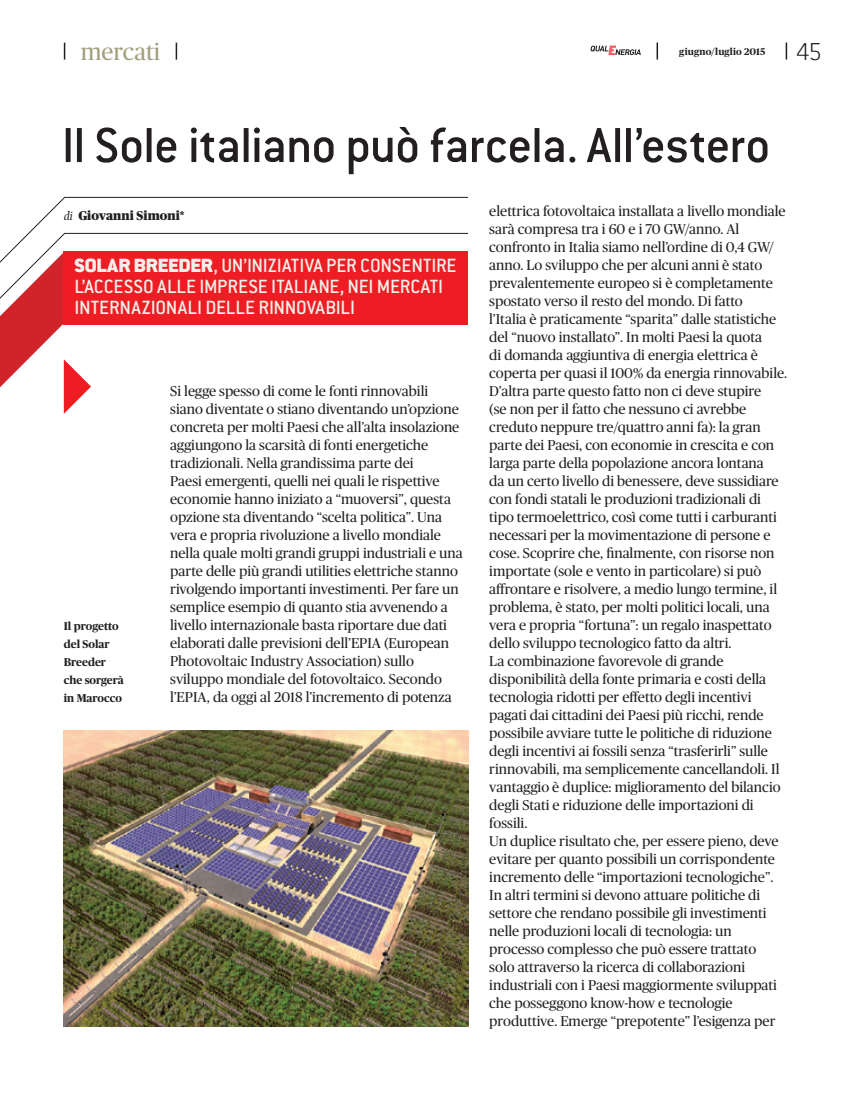
<style>
.page{position:relative;width:851px;height:1106px;background:#fff}
.page>*{position:absolute;margin:0;border:0;box-sizing:border-box;transform-origin:0 0}
.titolo_c36{font:500 54px "Conduit ITC Std";letter-spacing:-.02em;color:#231f20}
.t1{font:200 27px "Conduit ITC Std";color:#231f20}
.t2{font:24px "Publico";color:#a29f7e}
.sommario_c14{font:500 21px/21px "Conduit ITC Std";letter-spacing:-.005em;color:#f1efea}
.testo_corrente{font:14.25px/18px "Publico";color:#231f20}
.t3{font:900 12.75px "Publico";color:#231f20}
.note_a_pie_di_pagi{font:700 11.25px/18px "Publico";color:#231f20}
.t4{font:700 9.75px "Publico";letter-spacing:.015em;color:#231f20}
.s1{font-family:"Photina MT Std";font-weight:400;font-style:italic}
.s2{font-weight:900}
</style>
<div class="page">
<svg style="left:590px;top:46px;width:50px;height:9px"></svg>
<svg style="left:785px;top:43px;width:2px;height:17px"></svg>
<svg style="left:656px;top:43px;width:2px;height:17px"></svg>
<svg style="left:0;top:321px;width:91px;height:93px"></svg>
<div style="left:64px;top:251px;width:404px;height:73px;background:#ee1d23"></div>
<svg style="left:0;top:285px;width:64px;height:36px"></svg>
<svg style="left:0;top:197px;width:468px;height:88px"></svg>
<svg style="left:64px;top:43px;width:1px;height:17px"></svg>
<svg style="left:176px;top:43px;width:1px;height:17px"></svg>
<img style="left:64px;top:730px;width:404px;height:296px">
<p class="t2" style="left:81px;top:38px;width:81px">mercati</p>
<p class="t4" style="left:679px;top:46px;width:87px">giugno/luglio 2015</p>
<p class="t1" style="left:795px;top:35px;width:28px">45</p>
<p class="titolo_c36" style="left:62px;top:112px;width:709px">Il Sole italiano può farcela. All’estero</p>
<p class="t3" style="left:64px;top:209px;width:122px"><span class="s1">di</span> Giovanni Simoni*</p>
<p class="sommario_c14" style="left:74px;top:254px;width:383px"><span class="s2">SOLAR BREEDER</span>, UN’INIZIATIVA PER CONSENTIRE<br>L’ACCESSO ALLE IMPRESE ITALIANE, NEI MERCATI<br>INTERNAZIONALI DELLE RINNOVABILI</p>
<p class="note_a_pie_di_pagi" style="left:64px;top:617px;width:56px">Il progetto</p>
<p class="note_a_pie_di_pagi" style="left:64px;top:635px;width:48px">del Solar<br>Breeder</p>
<p class="note_a_pie_di_pagi" style="left:64px;top:671px;width:62px">che sorgerà</p>
<p class="note_a_pie_di_pagi" style="left:64px;top:689px;width:60px">in Marocco</p>
<p class="testo_corrente" style="left:170px;top:382px;width:294px">Si legge spesso di come le fonti rinnovabili siano diventate o stiano diventando un’opzione concreta per molti Paesi che all’alta insolazione aggiungono la scarsità di fonti energetiche tradizionali. Nella grandissima parte dei<br>Paesi emergenti, quelli nei quali le rispettive economie hanno iniziato a “muoversi”, questa opzione sta diventando “scelta politica”. Una vera e propria rivoluzione a livello mondiale nella quale molti grandi gruppi industriali e una parte delle più grandi utilities elettriche stanno rivolgendo importanti investimenti. Per fare un semplice esempio di quanto stia avvenendo a livello internazionale basta riportare due dati elaborati dalle previsioni dell’EPIA (European Photovoltaic Industry Association) sullo sviluppo mondiale del fotovoltaico. Secondo l’EPIA, da oggi al 2018 l’incremento di potenza</p>
<p class="testo_corrente" style="left:489px;top:202px;width:299px">elettrica fotovoltaica installata a livello mondiale sarà compresa tra i 60 e i 70 GW/anno. Al confronto in Italia siamo nell’ordine di 0,4 GW/ anno. Lo sviluppo che per alcuni anni è stato prevalentemente europeo si è completamente spostato verso il resto del mondo. Di fatto<br>l’Italia è praticamente “sparita” dalle statistiche del “nuovo installato”. In molti Paesi la quota<br>di domanda aggiuntiva di energia elettrica è coperta per quasi il 100% da energia rinnovabile.</p>
<p class="testo_corrente" style="left:489px;top:382px;width:291px">D’altra parte questo fatto non ci deve stupire (se non per il fatto che nessuno ci avrebbe creduto neppure tre/quattro anni fa): la gran parte dei Paesi, con economie in crescita e con larga parte della popolazione ancora lontana da un certo livello di benessere, deve sussidiare con fondi statali le produzioni tradizionali di tipo termoelettrico, così come tutti i carburanti necessari per la movimentazione di persone e cose. Scoprire che, finalmente, con risorse non importate (sole e vento in particolare) si può affrontare e risolvere, a medio lungo termine, il problema, è stato, per molti politici locali, una vera e propria “fortuna”: un regalo inaspettato dello sviluppo tecnologico fatto da altri.</p>
<p class="testo_corrente" style="left:489px;top:652px;width:293px">La combinazione favorevole di grande disponibilità della fonte primaria e costi della tecnologia ridotti per effetto degli incentivi pagati dai cittadini dei Paesi più ricchi, rende possibile avviare tutte le politiche di riduzione degli incentivi ai fossili senza “trasferirli” sulle rinnovabili, ma semplicemente cancellandoli. Il vantaggio è duplice: miglioramento del bilancio degli Stati e riduzione delle importazioni di fossili.</p>
<p class="testo_corrente" style="left:489px;top:832px;width:291px">Un duplice risultato che, per essere pieno, deve evitare per quanto possibili un corrispondente incremento delle “importazioni tecnologiche”.<br>In altri termini si devono attuare politiche di settore che rendano possibile gli investimenti nelle produzioni locali di tecnologia: un processo complesso che può essere trattato solo attraverso la ricerca di collaborazioni industriali con i Paesi maggiormente sviluppati che posseggono know-how e tecnologie produttive. Emerge “prepotente” l’esigenza per</p>
</div>
